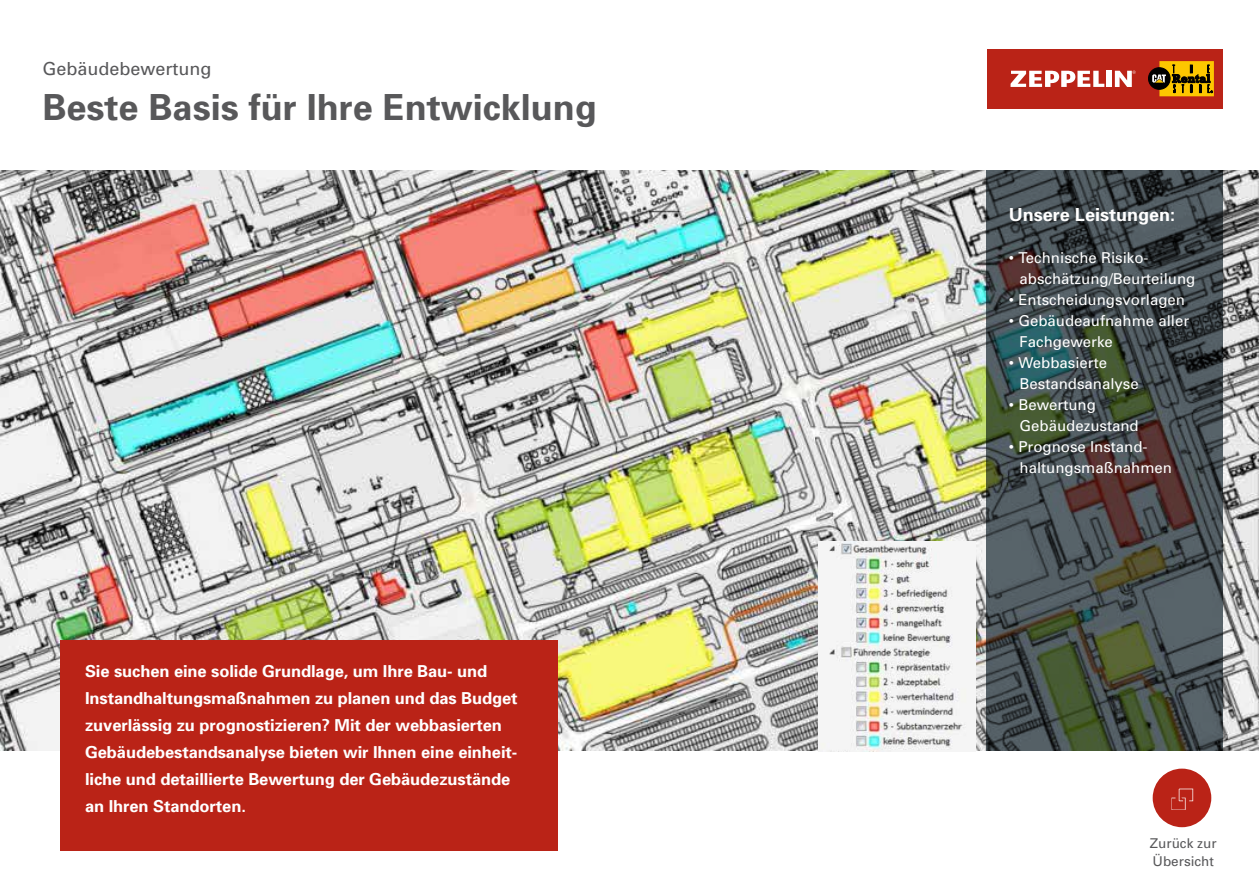
<style>
.page{position:relative;width:1259px;height:893px;background:#fff}
.page>*{position:absolute;margin:0;border:0;box-sizing:border-box;transform-origin:0 0}
.t1{font:700 36px "Univers";color:#58585a}
.t2{font:700 18px "Univers";color:#fff}
.t3{font:18px "Univers";color:#58585a}
.t4{font:700 16.5px/27px "Univers";letter-spacing:-.005em;color:#fff}
.t5{font:15px/21px "Univers";color:#fff}
.t6{font:13.5px/18px "Univers";color:#58585a}
</style>
<div class="page">
<div style="left:986px;top:49px;width:236px;height:60px;background:#ba2317"></div>
<svg style="left:1115px;top:71px;width:20px;height:16px"></svg>
<div style="left:1106px;top:71px;width:5px;height:16px;background:#fff"></div>
<svg style="left:1010px;top:71px;width:94px;height:16px"></svg>
<div style="left:1148px;top:68px;width:22px;height:21px;background:#000;border-radius:50%"></div>
<div style="left:1148px;top:68px;width:22px;height:21px;border:1px solid #000;border-radius:50%"></div>
<svg style="left:1152px;top:61px;width:62px;height:35px;background:#a57d08"></svg>
<img style="left:0;top:170px;width:1259px;height:580px">
<img style="left:818px;top:542px;width:157px;height:210px">
<div style="left:61px;top:640px;width:497px;height:210px;background:#ba2317"></div>
<svg style="left:986px;top:170px;width:237px;height:581px;background:#434b49"></svg>
<img style="left:1152px;top:769px;width:59px;height:58px;border-radius:29px">
<p class="t3" style="left:43px;top:58px;width:171px">Gebäudebewertung</p>
<h1 class="t1" style="left:43px;top:86px;width:556px">Beste Basis für Ihre Entwicklung</h1>
<p class="t4" style="left:85px;top:657px;width:434px">Sie suchen eine solide Grundlage, um Ihre Bau- und Instandhaltungsmaßnahmen zu planen und das Budget zuverlässig zu prognostizieren? Mit der webbasierten Gebäudebestandsanalyse bieten wir Ihnen eine einheit&shy;liche und detaillierte Bewertung der Gebäudezustände an Ihren Standorten.</p>
<p class="t2" style="left:1009px;top:203px;width:168px">Unsere Leistungen:</p>
<p class="t5" style="left:1019px;top:247px;width:177px;text-indent:-11px">• Technische Risiko&shy;abschätzung/Beurteilung</p>
<p class="t5" style="left:1009px;top:289px;width:178px">• Entscheidungsvorlagen</p>
<p class="t5" style="left:1019px;top:310px;width:171px;text-indent:-11px">• Gebäudeaufnahme aller<br>Fachgewerke</p>
<p class="t5" style="left:1019px;top:352px;width:121px;text-indent:-11px">• Webbasierte<br>Bestandsanalyse</p>
<p class="t5" style="left:1019px;top:394px;width:121px;text-indent:-11px">• Bewertung<br>Gebäudezustand</p>
<p class="t5" style="left:1019px;top:436px;width:154px;text-indent:-11px">• Prognose Instand&shy;haltungsmaßnahmen</p>
<p class="t6" style="left:1150px;top:834px;width:68px">Zurück zur<br>Übersicht</p>
</div>
